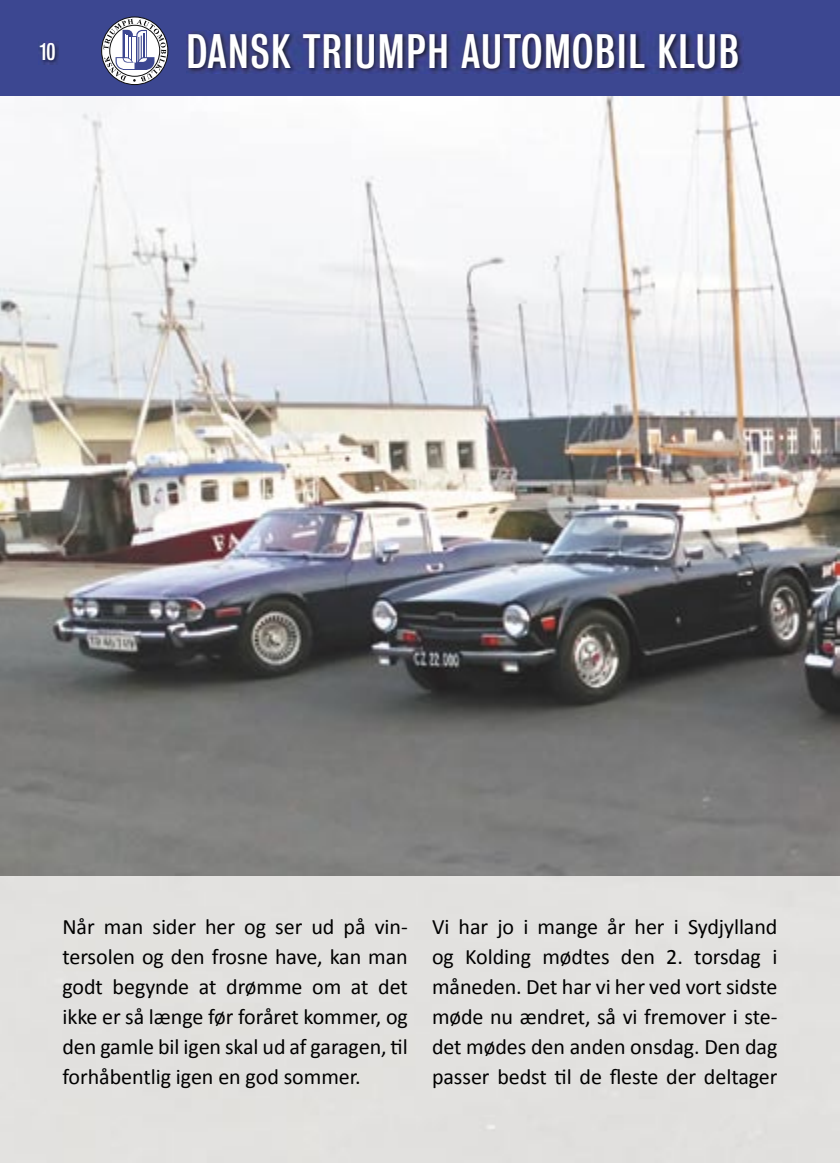
<style>
.page{position:relative;width:840px;height:1163px;background:#fff}
.page>*{position:absolute;margin:0;border:0;box-sizing:border-box;transform-origin:0 0}
.t1{font:44px "Bureau Grotesque Three Three";letter-spacing:.03em;color:#fff}
.t2{font:22px/30px "Calibri";letter-spacing:-.005em;color:#000;text-align:justify}
.t3{font:22px "Bureau Grotesque Three Three";color:#fff}
</style>
<div class="page">
<div style="left:0;top:0;width:839px;height:96px;background:#3c4791"></div>
<svg style="left:101px;top:16px;width:67px;height:69px"></svg>
<img style="left:187px;top:32px;width:556px;height:42px">
<img style="left:39px;top:43px;width:20px;height:21px">
<hr style="left:839px;top:0;width:1px;height:96px;background:#3c4791">
<img style="left:0;top:96px;width:839px;height:1066px">
<svg style="left:391px;top:1039px;width:10px;height:14px"></svg>
<svg style="left:554px;top:1069px;width:11px;height:14px"></svg>
<p class="t3" style="left:40px;top:40px;width:17px">10</p>
<h1 class="t1" style="left:186px;top:27px;width:554px">DANSK TRIUMPH AUTOMOBIL KLUB</h1>
<p class="t2" style="left:62px;top:911px;width:347px">Når man sider her og ser ud på vin&shy;tersolen og den frosne have, kan man godt begynde at drømme om at det ikke er så længe før foråret kommer, og den gamle bil igen skal ud af garagen, l forhåbentlig igen en god sommer.</p>
<p class="t2" style="left:432px;top:911px;width:347px">Vi har jo i mange år her i Sydjylland og Kolding mødtes den 2. torsdag i måneden. Det har vi her ved vort sidste møde nu ændret, så vi fremover i ste&shy;det mødes den anden onsdag. Den dag passer bedst l de fleste der deltager</p>
</div>
